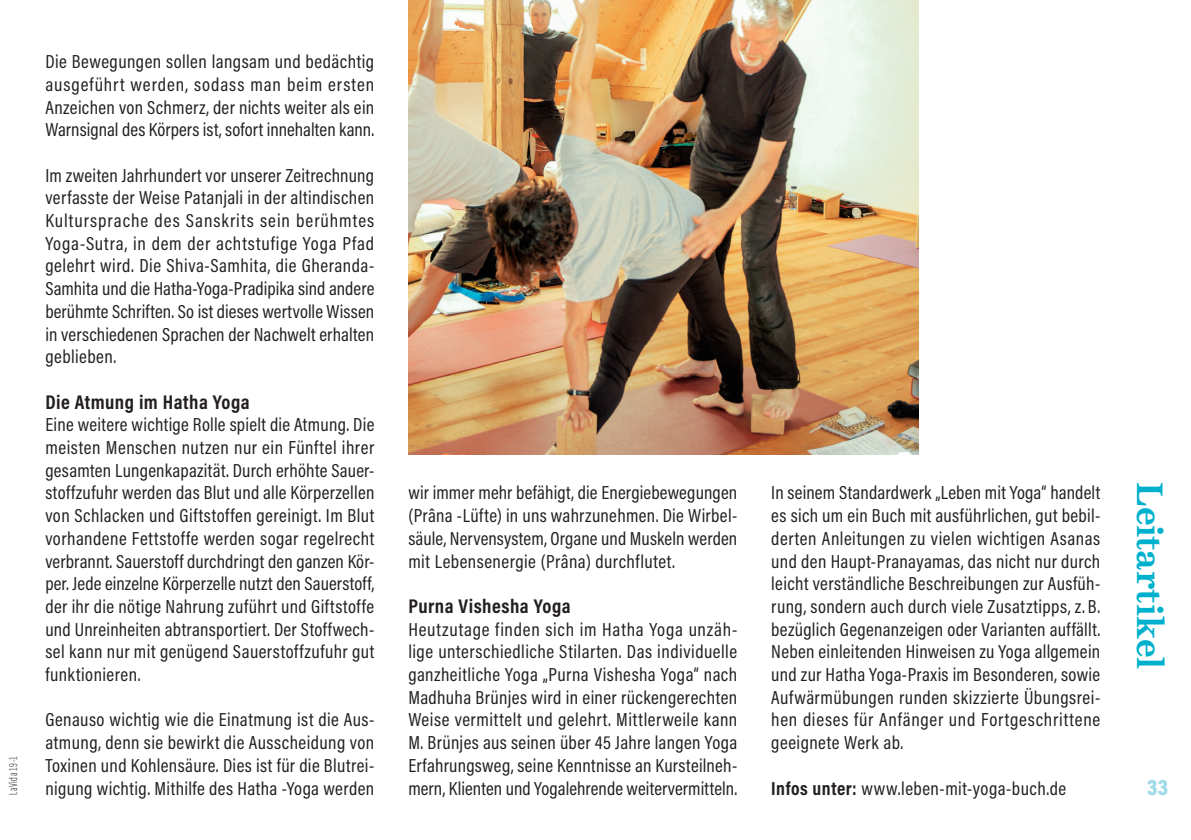
<style>
.page{position:relative;width:1191px;height:840px;background:#fff}
.page>*{position:absolute;margin:0;border:0;box-sizing:border-box;transform-origin:0 0}
.Rubrik{font:700 36px "Schotis";letter-spacing:.01em;color:#00b1cd}
.t1{font:900 22.6px "Acumin Pro Cond";color:#9cdae8}
.Zwiti_schwarz{font:700 20px "Acumin Pro Cond";letter-spacing:.025em;color:#231f20}
.Blocksatz{font:19px/22.6px "Acumin Pro Cond";letter-spacing:.02em;color:#231f20;text-align:justify}
.t2{font:200 12px "Acumin Pro Extra Cond";letter-spacing:.035em;color:#231f20}
.s1{font-weight:700}
</style>
<div class="page">
<img style="left:408px;top:0;width:510px;height:454px">
<p class="t2" style="left:6px;top:794px;width:40px;rotate:-90deg">LaVida 19-1</p>
<p class="Blocksatz" style="left:45px;top:50px;width:330px">Die Bewegungen sollen langsam und bedächtig ausgeführt werden, sodass man beim ersten Anzeichen von Schmerz, der nichts weiter als ein Warnsignal des Körpers ist, sofort innehalten kann.</p>
<p class="Blocksatz" style="left:45px;top:163px;width:330px">Im zweiten Jahrhundert vor unserer Zeitrechnung verfasste der Weise Patanjali in der altindischen Kultursprache des Sanskrits sein berühmtes Yoga-Sutra, in dem der achtstufige Yoga Pfad gelehrt wird. Die Shiva-Samhita, die Gheranda-Samhita und die Hatha-Yoga-Pradipika sind andere berühmte Schriften. So ist dieses wertvolle Wissen in verschiedenen Sprachen der Nachwelt erhalten geblieben.</p>
<p class="Zwiti_schwarz" style="left:45px;top:388px;width:206px">Die Atmung im Hatha Yoga</p>
<p class="Blocksatz" style="left:45px;top:413px;width:330px">Eine weitere wichtige Rolle spielt die Atmung. Die meisten Menschen nutzen nur ein Fünftel ihrer gesamten Lungenkapazität. Durch erhöhte Sauer&shy;stoffzufuhr werden das Blut und alle Körperzellen von Schlacken und Giftstoffen gereinigt. Im Blut vorhandene Fettstoffe werden sogar regelrecht verbrannt. Sauerstoff durchdringt den ganzen Kör&shy;per. Jede einzelne Körperzelle nutzt den Sauerstoff, der ihr die nötige Nahrung zuführt und Giftstoffe und Unreinheiten abtransportiert. Der Stoffwech&shy;sel kann nur mit genügend Sauerstoffzufuhr gut funktionieren.</p>
<p class="Blocksatz" style="left:45px;top:707px;width:330px">Genauso wichtig wie die Einatmung ist die Aus&shy;atmung, denn sie bewirkt die Ausscheidung von Toxinen und Kohlensäure. Dies ist für die Blutrei&shy;nigung wichtig. Mithilfe des Hatha -Yoga werden</p>
<p class="Blocksatz" style="left:408px;top:481px;width:330px">wir immer mehr befähigt, die Energiebewegungen (Prâna -Lüfte) in uns wahrzunehmen. Die Wirbel&shy;säule, Nervensystem, Organe und Muskeln werden mit Lebensenergie (Prâna) durchflutet.</p>
<p class="Zwiti_schwarz" style="left:408px;top:592px;width:164px">Purna Vishesha Yoga</p>
<p class="Blocksatz" style="left:408px;top:617px;width:330px">Heutzutage finden sich im Hatha Yoga unzäh&shy;lige unterschiedliche Stilarten. Das individuelle ganzheitliche Yoga „Purna Vishesha Yoga“ nach Madhuha Brünjes wird in einer rückengerechten Weise vermittelt und gelehrt. Mittlerweile kann M. Brünjes aus seinen über 45 Jahre langen Yoga Erfahrungsweg, seine Kenntnisse an Kursteilneh&shy;mern, Klienten und Yogalehrende weitervermitteln.</p>
<p class="Blocksatz" style="left:771px;top:481px;width:330px">In seinem Standardwerk „Leben mit Yoga“ handelt es sich um ein Buch mit ausführlichen, gut bebil&shy;derten Anleitungen zu vielen wichtigen Asanas und den Haupt-Pranayamas, das nicht nur durch leicht verständliche Beschreibungen zur Ausfüh&shy;rung, sondern auch durch viele Zusatztipps, z. B. bezüglich Gegenanzeigen oder Varianten auffällt.<br>Neben einleitenden Hinweisen zu Yoga allgemein und zur Hatha Yoga-Praxis im Besonderen, sowie Aufwärmübungen runden skizzierte Übungsrei&shy;hen dieses für Anfänger und Fortgeschrittene geeignete Werk ab.</p>
<p class="Rubrik" style="left:1177px;top:482px;width:188px;rotate:90deg">Leitartikel</p>
<p class="Blocksatz" style="left:771px;top:775px;width:296px"><span class="s1">Infos unter:</span> www.leben-mit-yoga-buch.de</p>
<p class="t1" style="left:1147px;top:771px;width:23px">33</p>
</div>
